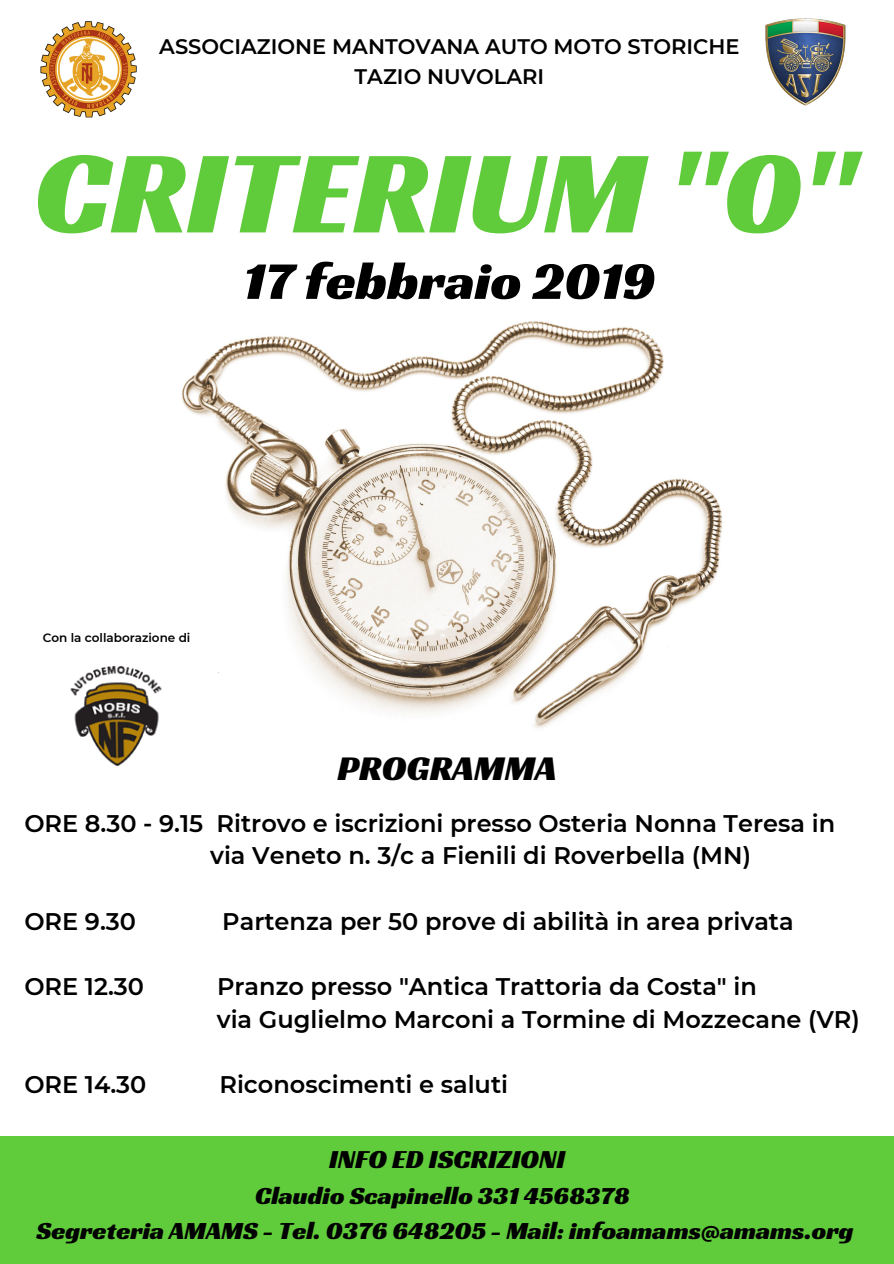
<style>
.page{position:relative;width:894px;height:1264px;background:#fff}
.page>*{position:absolute;margin:0;border:0;box-sizing:border-box;transform-origin:0 0}
.t1{font:120.15px "Racing Sans One";color:#60cb3b}
.t2{font:54px "Racing Sans One";color:#000}
.t3{font:36px "Racing Sans One";color:#000}
.t4{font:27px "Racing Sans One";color:#000}
.t5{font:25.5px/35px "Racing Sans One";color:#000;text-align:center}
.t6{font:600 24px/32.7px "Montserrat";color:#000}
.t7{font:600 21px/29.2px "Montserrat";color:#000;text-align:center}
.t8{font:600 12px "Montserrat";color:#000}
</style>
<div class="page">
<img style="left:182px;top:321px;width:541px;height:407px">
<img style="left:40px;top:21px;width:97px;height:97px">
<img style="left:765px;top:18px;width:80px;height:88px">
<div style="left:0;top:1136px;width:893px;height:127px;background:#60cb3b"></div>
<img style="left:70px;top:666px;width:92px;height:100px">
<p class="t7" style="left:159px;top:32px;width:581px">ASSOCIAZIONE MANTOVANA AUTO MOTO STORICHE<br>TAZIO NUVOLARI</p>
<h1 class="t1" style="left:34px;top:115px;width:823px">CRITERIUM "0"</h1>
<h2 class="t2" style="left:243px;top:246px;width:413px">17 febbraio 2019</h2>
<p class="t8" style="left:43px;top:630px;width:149px">Con la collaborazione di</p>
<h3 class="t3" style="left:337px;top:744px;width:221px">PROGRAMMA</h3>
<p class="t6" style="left:210px;top:806px;width:626px;text-indent:-186px">ORE 8.30 - 9.15 Ritrovo e iscrizioni presso Osteria Nonna Teresa in via Veneto n. 3/c a Fienili di Roverbella (MN)</p>
<p class="t6" style="left:24px;top:904px;width:113px">ORE 9.30</p>
<p class="t6" style="left:222px;top:904px;width:572px">Partenza per 50 prove di abilità in area privata</p>
<p class="t6" style="left:24px;top:969px;width:121px">ORE 12.30</p>
<p class="t6" style="left:217px;top:969px;width:644px">Pranzo presso "Antica Trattoria da Costa" in<br>via Guglielmo Marconi a Tormine di Mozzecane (VR)</p>
<p class="t6" style="left:24px;top:1067px;width:123px">ORE 14.30</p>
<p class="t6" style="left:219px;top:1067px;width:290px">Riconoscimenti e saluti</p>
<p class="t4" style="left:329px;top:1141px;width:238px">INFO ED ISCRIZIONI</p>
<p class="t5" style="left:36px;top:1177px;width:818px">Claudio Scapinello 331 4568378<br>Segreteria AMAMS - Tel. 0376 648205 - Mail: infoamams@amams.org</p>
</div>
